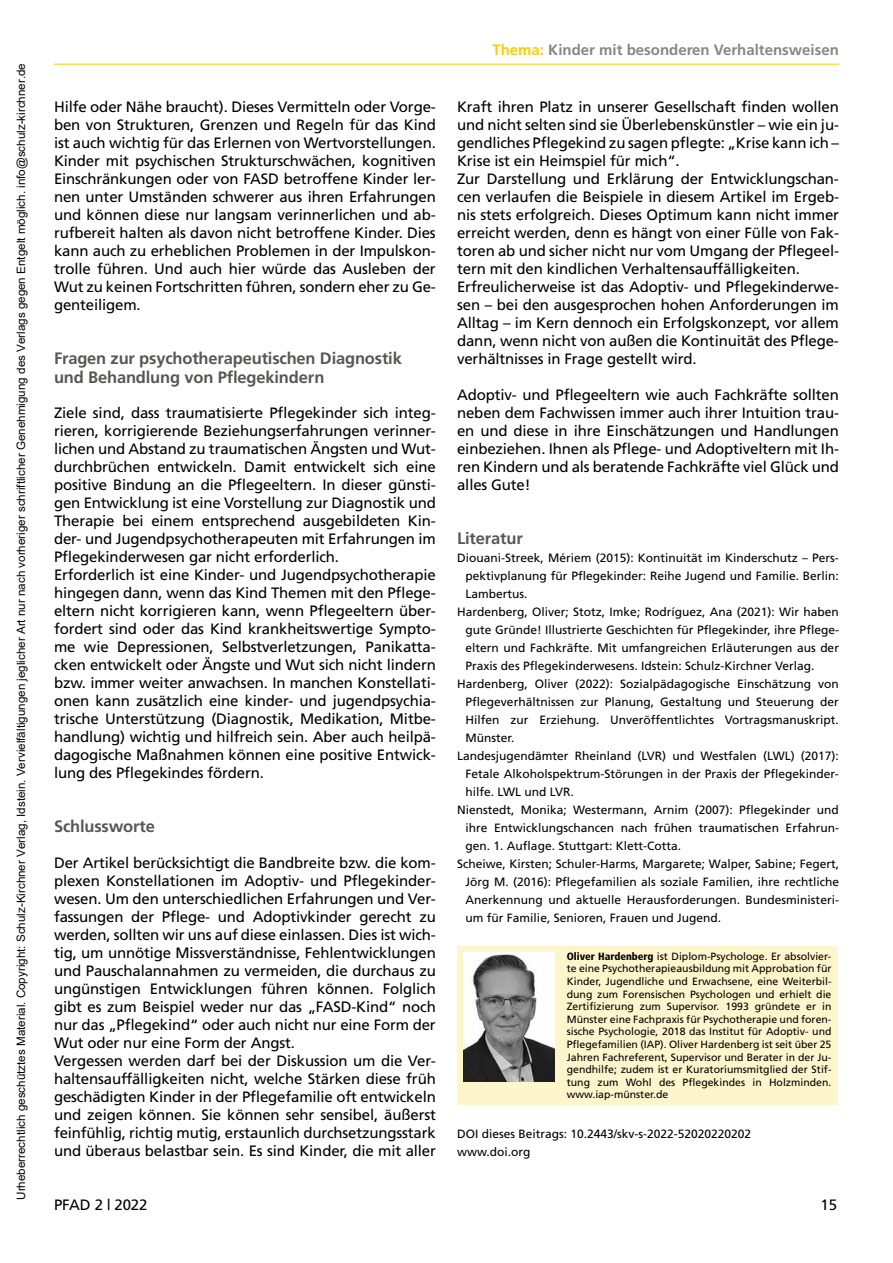
<style>
.page{position:relative;width:893px;height:1263px;background:#fff}
.page>*{position:absolute;margin:0;border:0;box-sizing:border-box;transform-origin:0 0}
.t1{font:700 16.5px/19.8px "Frutiger";letter-spacing:-.01em;color:#575756}
.t2{font:15px/18px "Frutiger";letter-spacing:-.01em;color:#000}
.t3{font:700 15px "Frutiger";color:#878787}
.t4{font:12px/17.7px "Frutiger";color:#000}
.t5{font:11.55px "Arial";color:#000}
.t6{font:10.5px/12.6px "Frutiger";color:#000;text-align:justify}
.s1{color:#fc0}
.s2{font-weight:900;font-stretch:condensed}
</style>
<div class="page">
<hr style="left:54px;top:64px;width:785px;height:1px;background:#fc0">
<div style="left:457px;top:946px;width:380px;height:158px;background:#fff5cc"></div>
<img style="left:463px;top:952px;width:91px;height:130px">
<p class="t5" style="left:13px;top:1200px;width:1138px;rotate:-90deg">Urheberrechtlich geschütztes Material. Copyright: Schulz-Kirchner Verlag, Idstein. Vervielfältigungen jeglicher Art nur nach vorheriger schriftlicher Genehmigung des Verlags gegen Entgelt möglich. info@schulz-kirchner.de</p>
<p class="t2" style="left:54px;top:97px;width:383px;text-align:justify">Hilfe oder Nähe braucht). Dieses Vermitteln oder Vorge&shy;ben von Strukturen, Grenzen und Regeln für das Kind ist auch wichtig für das Erlernen von Wertvorstellungen.<br>Kinder mit psychischen Strukturschwächen, kognitiven Einschränkungen oder von FASD betroffene Kinder ler&shy;nen unter Umständen schwerer aus ihren Erfahrungen und können diese nur langsam verinnerlichen und ab&shy;rufbereit halten als davon nicht betroffene Kinder. Dies kann auch zu erheblichen Problemen in der Impulskon&shy;trolle führen. Und auch hier würde das Ausleben der Wut zu keinen Fortschritten führen, sondern eher zu Ge&shy;genteiligem.</p>
<p class="t1" style="left:54px;top:348px;width:349px">Fragen zur psychotherapeutischen Diagnostik und Behandlung von Pflegekindern</p>
<p class="t2" style="left:54px;top:403px;width:383px">Ziele sind, dass traumatisierte Pflegekinder sich integ&shy;rieren, korrigierende Beziehungserfahrungen verinner&shy;lichen und Abstand zu traumatischen Ängsten und Wut&shy;durchbrüchen entwickeln. Damit entwickelt sich eine positive Bindung an die Pflegeeltern. In dieser günsti&shy;gen Entwicklung ist eine Vorstellung zur Diagnostik und Therapie bei einem entsprechend ausgebildeten Kin&shy;der- und Jugendpsychotherapeuten mit Erfahrungen im Pflegekinderwesen gar nicht erforderlich.<br>Erforderlich ist eine Kinder- und Jugendpsychotherapie hingegen dann, wenn das Kind Themen mit den Pflege&shy;eltern nicht korrigieren kann, wenn Pflegeeltern über&shy;fordert sind oder das Kind krankheitswertige Sympto&shy;me wie Depressionen, Selbstverletzungen, Panikatta&shy;cken entwickelt oder Ängste und Wut sich nicht lindern bzw. immer weiter anwachsen. In manchen Konstellati&shy;onen kann zusätzlich eine kinder- und jugendpsychia&shy;trische Unterstützung (Diagnostik, Medikation, Mitbe&shy;handlung) wichtig und hilfreich sein. Aber auch heilpä&shy;dagogische Maßnahmen können eine positive Entwick&shy;lung des Pflegekindes fördern.</p>
<p class="t1" style="left:54px;top:816px;width:102px">Schlussworte</p>
<p class="t2" style="left:54px;top:853px;width:383px">Der Artikel berücksichtigt die Bandbreite bzw. die kom&shy;plexen Konstellationen im Adoptiv- und Pflegekinder&shy;wesen. Um den unterschiedlichen Erfahrungen und Ver&shy;fassungen der Pflege- und Adoptivkinder gerecht zu werden, sollten wir uns auf diese einlassen. Dies ist wich&shy;tig, um unnötige Missverständnisse, Fehlentwicklungen und Pauschalannahmen zu vermeiden, die durchaus zu ungünstigen Entwicklungen führen können. Folglich gibt es zum Beispiel weder nur das „FASD-Kind“ noch nur das „Pflegekind“ oder auch nicht nur eine Form der Wut oder nur eine Form der Angst.<br>Vergessen werden darf bei der Diskussion um die Ver&shy;haltensauffälligkeiten nicht, welche Stärken diese früh geschädigten Kinder in der Pflegefamilie oft entwickeln und zeigen können. Sie können sehr sensibel, äußerst feinfühlig, richtig mutig, erstaunlich durchsetzungsstark und überaus belastbar sein. Es sind Kinder, die mit aller</p>
<p class="t3" style="left:492px;top:41px;width:348px"><span class="s1">Thema:</span> Kinder mit besonderen Verhaltensweisen</p>
<p class="t2" style="left:457px;top:97px;width:383px">Kraft ihren Platz in unserer Gesellschaft finden wollen und nicht selten sind sie Überlebenskünstler – wie ein ju&shy;gendliches Pflegekind zu sagen pflegte: „Krise kann ich – Krise ist ein Heimspiel für mich“.<br>Zur Darstellung und Erklärung der Entwicklungschan&shy;cen verlaufen die Beispiele in diesem Artikel im Ergeb&shy;nis stets erfolgreich. Dieses Optimum kann nicht immer erreicht werden, denn es hängt von einer Fülle von Fak&shy;toren ab und sicher nicht nur vom Umgang der Pflegeel&shy;tern mit den kindlichen Verhaltensauffälligkeiten.<br>Erfreulicherweise ist das Adoptiv- und Pflegekinderwe&shy;sen – bei den ausgesprochen hohen Anforderungen im Alltag – im Kern dennoch ein Erfolgskonzept, vor allem dann, wenn nicht von außen die Kontinuität des Pflege&shy;verhältnisses in Frage gestellt wird.</p>
<p class="t2" style="left:457px;top:385px;width:383px;text-align:justify">Adoptiv- und Pflegeeltern wie auch Fachkräfte sollten neben dem Fachwissen immer auch ihrer Intuition trau&shy;en und diese in ihre Einschätzungen und Handlungen einbeziehen. Ihnen als Pflege- und Adoptiveltern mit Ih&shy;ren Kindern und als beratende Fachkräfte viel Glück und alles Gute!</p>
<p class="t1" style="left:457px;top:528px;width:67px">Literatur</p>
<p class="t4" style="left:457px;top:548px;width:383px">Diouani-Streek, Mériem (2015): Kontinuität im Kinderschutz – Pers-</p>
<p class="t4" style="left:466px;top:566px;width:375px">pektivplanung für Pflegekinder: Reihe Jugend und Familie. Berlin:</p>
<p class="t4" style="left:466px;top:584px;width:64px">Lambertus.</p>
<p class="t4" style="left:457px;top:602px;width:383px">Hardenberg, Oliver; Stotz, Imke; Rodríguez, Ana (2021): Wir haben</p>
<p class="t4" style="left:466px;top:620px;width:375px">gute Gründe! Illustrierte Geschichten für Pflegekinder, ihre Pflege-</p>
<p class="t4" style="left:466px;top:638px;width:375px">eltern und Fachkräfte. Mit umfangreichen Erläuterungen aus der</p>
<p class="t4" style="left:466px;top:656px;width:350px">Praxis des Pflegekinderwesens. Idstein: Schulz-Kirchner Verlag.</p>
<p class="t4" style="left:457px;top:674px;width:383px">Hardenberg, Oliver (2022): Sozialpädagogische Einschätzung von</p>
<p class="t4" style="left:466px;top:692px;width:375px">Pflegeverhältnissen zur Planung, Gestaltung und Steuerung der</p>
<p class="t4" style="left:466px;top:710px;width:375px">Hilfen zur Erziehung. Unveröffentlichtes Vortragsmanuskript.</p>
<p class="t4" style="left:466px;top:728px;width:50px">Münster.</p>
<p class="t4" style="left:457px;top:746px;width:383px">Landesjugendämter Rheinland (LVR) und Westfalen (LWL) (2017):</p>
<p class="t4" style="left:466px;top:764px;width:375px">Fetale Alkoholspektrum-Störungen in der Praxis der Pflegekinder-</p>
<p class="t4" style="left:466px;top:782px;width:110px">hilfe. LWL und LVR.</p>
<p class="t4" style="left:457px;top:800px;width:383px">Nienstedt, Monika; Westermann, Arnim (2007): Pflegekinder und</p>
<p class="t4" style="left:466px;top:818px;width:375px">ihre Entwicklungschancen nach frühen traumatischen Erfahrun-</p>
<p class="t4" style="left:466px;top:836px;width:217px">gen. 1. Auflage. Stuttgart: Klett-Cotta.</p>
<p class="t4" style="left:457px;top:854px;width:383px">Scheiwe, Kirsten; Schuler-Harms, Margarete; Walper, Sabine; Fegert,</p>
<p class="t4" style="left:466px;top:872px;width:375px">Jörg M. (2016): Pflegefamilien als soziale Familien, ihre rechtliche</p>
<p class="t4" style="left:466px;top:890px;width:375px">Anerkennung und aktuelle Herausforderungen. Bundesministeri-</p>
<p class="t4" style="left:466px;top:908px;width:257px">um für Familie, Senioren, Frauen und Jugend.</p>
<p class="t6" style="left:567px;top:950px;width:266px"><span class="s2">Oliver Hardenberg</span> ist Diplom-Psychologe. Er absolvier&shy;te eine Psychotherapieausbildung mit Approbation für Kinder, Jugendliche und Erwachsene, eine Weiterbil&shy;dung zum Forensischen Psychologen und erhielt die Zertifizierung zum Supervisor. 1993 gründete er in Münster eine Fachpraxis für Psychotherapie und foren&shy;sische Psychologie, 2018 das Institut für Adoptiv- und Pflegefamilien (IAP). Oliver Hardenberg ist seit über 25<br>Jahren Fachreferent, Supervisor und Berater in der Ju&shy;gendhilfe; zudem ist er Kuratoriumsmitglied der Stif&shy;tung zum Wohl des Pflegekindes in Holzminden. www.iap-münster.de</p>
<p class="t4" style="left:457px;top:1125px;width:296px">DOI dieses Beitrags: 10.2443/skv-s-2022-52020220202 www.doi.org</p>
<p class="t2" style="left:54px;top:1195px;width:95px">PFAD 2 | 2022</p>
<p class="t2" style="left:820px;top:1195px;width:18px">15</p>
</div>
